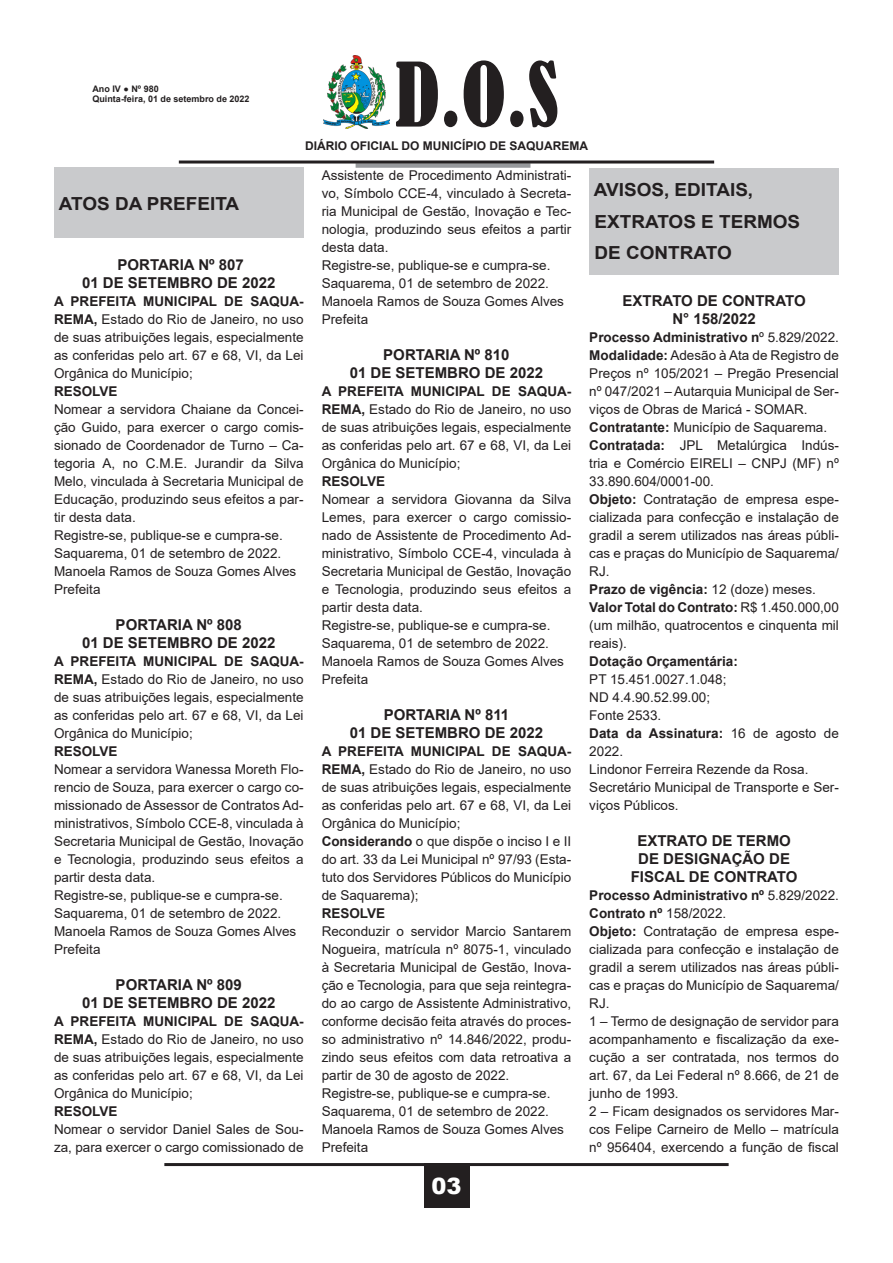
<style>
.page{position:relative;width:893px;height:1263px;background:#fff}
.page>*{position:absolute;margin:0;border:0;box-sizing:border-box;transform-origin:0 0}
.t1{font:condensed 82.5px "Bernard";color:#231f20}
.t2{font:900 22.5px "Arial";color:#fff}
.t3{font:700 18px "Arial";color:#231f20;scale:1.05 1}
.t4{font:700 15px "Arial";color:#231f20}
.t5{font:13.5px/18px "Arial";color:#231f20;text-align:justify}
.t6{font:700 13.5px/18px "Arial";color:#231f20}
.t7{font:700 12px "Arial";color:#231f20}
.t8{font:700 9px/10.8px "Arial";color:#231f20}
.s1{font-weight:700}
.s2{font-weight:400}
</style>
<div class="page">
<hr style="left:164px;top:1163px;width:565px;height:3px;background:#231f20">
<div style="left:424px;top:1163px;width:45px;height:45px;background:#231f20"></div>
<img style="left:324px;top:55px;width:65px;height:73px">
<div style="left:356px;top:163px;width:174px;height:5px;background:#97999c"></div>
<hr style="left:179px;top:161px;width:535px;height:3px;background:#231f20">
<div style="left:54px;top:168px;width:250px;height:70px;background:#c9cacc"></div>
<div style="left:589px;top:168px;width:250px;height:107px;background:#c9cacc"></div>
<p class="t8" style="left:92px;top:83px;width:159px">Ano IV ● Nº 980<br>Quinta-feira, 01 de setembro de 2022</p>
<h1 class="t1" style="left:395px;top:47px;width:165px">D.O.S</h1>
<p class="t7" style="left:305px;top:137px;width:285px">DIÁRIO OFICIAL DO MUNICÍPIO DE SAQUAREMA</p>
<p class="t3" style="left:59px;top:190px;width:173px">ATOS DA PREFEITA</p>
<p class="t4" style="left:118px;top:254px;width:128px">PORTARIA Nº 807</p>
<p class="t4" style="left:82px;top:272px;width:195px">01 DE SETEMBRO DE 2022</p>
<p class="t5" style="left:54px;top:292px;width:251px"><span class="s1">A PREFEITA MUNICIPAL DE SAQUA-REMA,</span> Estado do Rio de Janeiro, no uso de suas atribuições legais, especialmente as conferidas pelo art. 67 e 68, VI, da Lei Orgânica do Município;</p>
<p class="t6" style="left:54px;top:382px;width:65px">RESOLVE</p>
<p class="t5" style="left:54px;top:400px;width:251px">Nomear a servidora Chaiane da Concei&shy;ção Guido, para exercer o cargo comis&shy;sionado de Coordenador de Turno – Ca&shy;tegoria A, no C.M.E. Jurandir da Silva Melo, vinculada à Secretaria Municipal de Educação, produzindo seus efeitos a par&shy;tir desta data.</p>
<p class="t5" style="left:54px;top:526px;width:230px">Registre-se, publique-se e cumpra-se.</p>
<p class="t5" style="left:54px;top:544px;width:229px">Saquarema, 01 de setembro de 2022.</p>
<p class="t5" style="left:54px;top:562px;width:244px">Manoela Ramos de Souza Gomes Alves</p>
<p class="t5" style="left:54px;top:580px;width:48px">Prefeita</p>
<p class="t4" style="left:116px;top:614px;width:128px">PORTARIA Nº 808</p>
<p class="t4" style="left:82px;top:632px;width:195px">01 DE SETEMBRO DE 2022</p>
<p class="t5" style="left:54px;top:652px;width:251px"><span class="s1">A PREFEITA MUNICIPAL DE SAQUA-REMA,</span> Estado do Rio de Janeiro, no uso de suas atribuições legais, especialmente as conferidas pelo art. 67 e 68, VI, da Lei Orgânica do Município;</p>
<p class="t6" style="left:54px;top:742px;width:65px">RESOLVE</p>
<p class="t5" style="left:54px;top:760px;width:251px">Nomear a servidora Wanessa Moreth Flo&shy;rencio de Souza, para exercer o cargo co&shy;missionado de Assessor de Contratos Ad&shy;ministrativos, Símbolo CCE-8, vinculada à Secretaria Municipal de Gestão, Inovação e Tecnologia, produzindo seus efeitos a partir desta data.</p>
<p class="t5" style="left:54px;top:886px;width:230px">Registre-se, publique-se e cumpra-se.</p>
<p class="t5" style="left:54px;top:904px;width:229px">Saquarema, 01 de setembro de 2022.</p>
<p class="t5" style="left:54px;top:922px;width:244px">Manoela Ramos de Souza Gomes Alves</p>
<p class="t5" style="left:54px;top:940px;width:48px">Prefeita</p>
<p class="t4" style="left:116px;top:974px;width:128px">PORTARIA Nº 809</p>
<p class="t4" style="left:82px;top:992px;width:195px">01 DE SETEMBRO DE 2022</p>
<p class="t5" style="left:54px;top:1012px;width:251px"><span class="s1">A PREFEITA MUNICIPAL DE SAQUA-REMA,</span> Estado do Rio de Janeiro, no uso de suas atribuições legais, especialmente as conferidas pelo art. 67 e 68, VI, da Lei Orgânica do Município;</p>
<p class="t6" style="left:54px;top:1102px;width:65px">RESOLVE</p>
<p class="t5" style="left:54px;top:1120px;width:251px">Nomear o servidor Daniel Sales de Sou&shy;za, para exercer o cargo comissionado de</p>
<p class="t5" style="left:322px;top:166px;width:251px">Assistente de Procedimento Administrati&shy;vo, Símbolo CCE-4, vinculado à Secreta&shy;ria Municipal de Gestão, Inovação e Tec&shy;nologia, produzindo seus efeitos a partir desta data.</p>
<p class="t5" style="left:322px;top:256px;width:230px">Registre-se, publique-se e cumpra-se.</p>
<p class="t5" style="left:322px;top:274px;width:229px">Saquarema, 01 de setembro de 2022.</p>
<p class="t5" style="left:322px;top:292px;width:244px">Manoela Ramos de Souza Gomes Alves</p>
<p class="t5" style="left:322px;top:310px;width:48px">Prefeita</p>
<p class="t4" style="left:383px;top:344px;width:128px">PORTARIA Nº 810</p>
<p class="t4" style="left:350px;top:362px;width:195px">01 DE SETEMBRO DE 2022</p>
<p class="t5" style="left:322px;top:382px;width:251px"><span class="s1">A PREFEITA MUNICIPAL DE SAQUA-REMA,</span> Estado do Rio de Janeiro, no uso de suas atribuições legais, especialmente as conferidas pelo art. 67 e 68, VI, da Lei Orgânica do Município;</p>
<p class="t6" style="left:322px;top:472px;width:65px">RESOLVE</p>
<p class="t5" style="left:322px;top:490px;width:251px">Nomear a servidora Giovanna da Silva Lemes, para exercer o cargo comissio&shy;nado de Assistente de Procedimento Ad&shy;ministrativo, Símbolo CCE-4, vinculada à Secretaria Municipal de Gestão, Inovação e Tecnologia, produzindo seus efeitos a partir desta data.</p>
<p class="t5" style="left:322px;top:616px;width:230px">Registre-se, publique-se e cumpra-se.</p>
<p class="t5" style="left:322px;top:634px;width:229px">Saquarema, 01 de setembro de 2022.</p>
<p class="t5" style="left:322px;top:652px;width:244px">Manoela Ramos de Souza Gomes Alves</p>
<p class="t5" style="left:322px;top:670px;width:48px">Prefeita</p>
<p class="t4" style="left:384px;top:704px;width:127px">PORTARIA Nº 811</p>
<p class="t4" style="left:350px;top:722px;width:195px">01 DE SETEMBRO DE 2022</p>
<p class="t5" style="left:322px;top:742px;width:251px"><span class="s1">A PREFEITA MUNICIPAL DE SAQUA-REMA,</span> Estado do Rio de Janeiro, no uso de suas atribuições legais, especialmente as conferidas pelo art. 67 e 68, VI, da Lei Orgânica do Município;</p>
<p class="t5" style="left:322px;top:832px;width:251px"><span class="s1">Considerando</span> o que dispõe o inciso I e II do art. 33 da Lei Municipal nº 97/93 (Esta&shy;tuto dos Servidores Públicos do Município de Saquarema);</p>
<p class="t6" style="left:322px;top:904px;width:65px">RESOLVE</p>
<p class="t5" style="left:322px;top:922px;width:251px">Reconduzir o servidor Marcio Santarem Nogueira, matrícula nº 8075-1, vinculado à Secretaria Municipal de Gestão, Inova&shy;ção e Tecnologia, para que seja reintegra&shy;do ao cargo de Assistente Administrativo, conforme decisão feita através do proces&shy;so administrativo nº 14.846/2022, produ&shy;zindo seus efeitos com data retroativa a partir de 30 de agosto de 2022.</p>
<p class="t5" style="left:322px;top:1084px;width:230px">Registre-se, publique-se e cumpra-se.</p>
<p class="t5" style="left:322px;top:1102px;width:229px">Saquarema, 01 de setembro de 2022.</p>
<p class="t5" style="left:322px;top:1120px;width:244px">Manoela Ramos de Souza Gomes Alves</p>
<p class="t5" style="left:322px;top:1138px;width:48px">Prefeita</p>
<h2 class="t2" style="left:431px;top:1170px;width:32px">03</h2>
<p class="t3" style="left:594px;top:177px;width:153px">AVISOS, EDITAIS,</p>
<p class="t3" style="left:595px;top:209px;width:197px">EXTRATOS E TERMOS</p>
<p class="t3" style="left:595px;top:240px;width:132px">DE CONTRATO</p>
<p class="t4" style="left:623px;top:290px;width:185px">EXTRATO DE CONTRATO</p>
<p class="t4" style="left:672px;top:308px;width:85px">N° 158/2022</p>
<p class="t6" style="left:589px;top:328px;width:251px">Processo Administrativo n<span class="s2">º 5.829/2022.</span></p>
<p class="t5" style="left:589px;top:346px;width:251px"><span class="s1">Modalidade:</span> Adesão à Ata de Registro de Preços nº 105/2021 – Pregão Presencial nº 047/2021 – Autarquia Municipal de Ser&shy;viços de Obras de Maricá - SOMAR.</p>
<p class="t5" style="left:589px;top:418px;width:239px"><span class="s1">Contratante:</span> Município de Saquarema.</p>
<p class="t5" style="left:589px;top:436px;width:251px"><span class="s1">Contratada:</span> JPL Metalúrgica Indús&shy;tria e Comércio EIRELI – CNPJ (MF) nº 33.890.604/0001-00.</p>
<p class="t5" style="left:589px;top:490px;width:251px"><span class="s1">Objeto:</span> Contratação de empresa espe&shy;cializada para confecção e instalação de gradil a serem utilizados nas áreas públi&shy;cas e praças do Município de Saquarema/ RJ.</p>
<p class="t6" style="left:589px;top:580px;width:228px">Prazo de vigência: <span class="s2">12 (doze) meses.</span></p>
<p class="t5" style="left:589px;top:598px;width:251px"><span class="s1">Valor Total do Contrato:</span> R$ 1.450.000,00 (um milhão, quatrocentos e cinquenta mil reais).</p>
<p class="t6" style="left:589px;top:652px;width:150px">Dotação Orçamentária:</p>
<p class="t5" style="left:589px;top:670px;width:139px">PT 15.451.0027.1.048;</p>
<p class="t5" style="left:589px;top:688px;width:122px">ND 4.4.90.52.99.00;</p>
<p class="t5" style="left:589px;top:706px;width:74px">Fonte 2533.</p>
<p class="t6" style="left:589px;top:724px;width:251px">Data da Assinatura: <span class="s2">16 de agosto de<br>2022.</span></p>
<p class="t5" style="left:589px;top:760px;width:221px">Lindonor Ferreira Rezende da Rosa.</p>
<p class="t5" style="left:589px;top:778px;width:251px">Secretário Municipal de Transporte e Ser&shy;viços Públicos.</p>
<p class="t4" style="left:637px;top:830px;width:155px">EXTRATO DE TERMO</p>
<p class="t4" style="left:638px;top:848px;width:153px">DE DESIGNAÇÃO DE</p>
<p class="t4" style="left:631px;top:866px;width:168px">FISCAL DE CONTRATO</p>
<p class="t6" style="left:589px;top:886px;width:251px">Processo Administrativo nº <span class="s2">5.829/2022.</span></p>
<p class="t6" style="left:589px;top:904px;width:138px">Contrato nº <span class="s2">158/2022.</span></p>
<p class="t5" style="left:589px;top:922px;width:251px"><span class="s1">Objeto:</span> Contratação de empresa espe&shy;cializada para confecção e instalação de gradil a serem utilizados nas áreas públi&shy;cas e praças do Município de Saquarema/ RJ.</p>
<p class="t5" style="left:589px;top:1012px;width:251px">1 – Termo de designação de servidor para acompanhamento e fiscalização da exe&shy;cução a ser contratada, nos termos do art. 67, da Lei Federal nº 8.666, de 21 de junho de 1993.</p>
<p class="t5" style="left:589px;top:1102px;width:251px">2 – Ficam designados os servidores Mar&shy;cos Felipe Carneiro de Mello – matrícula nº 956404, exercendo a função de fiscal</p>
</div>
